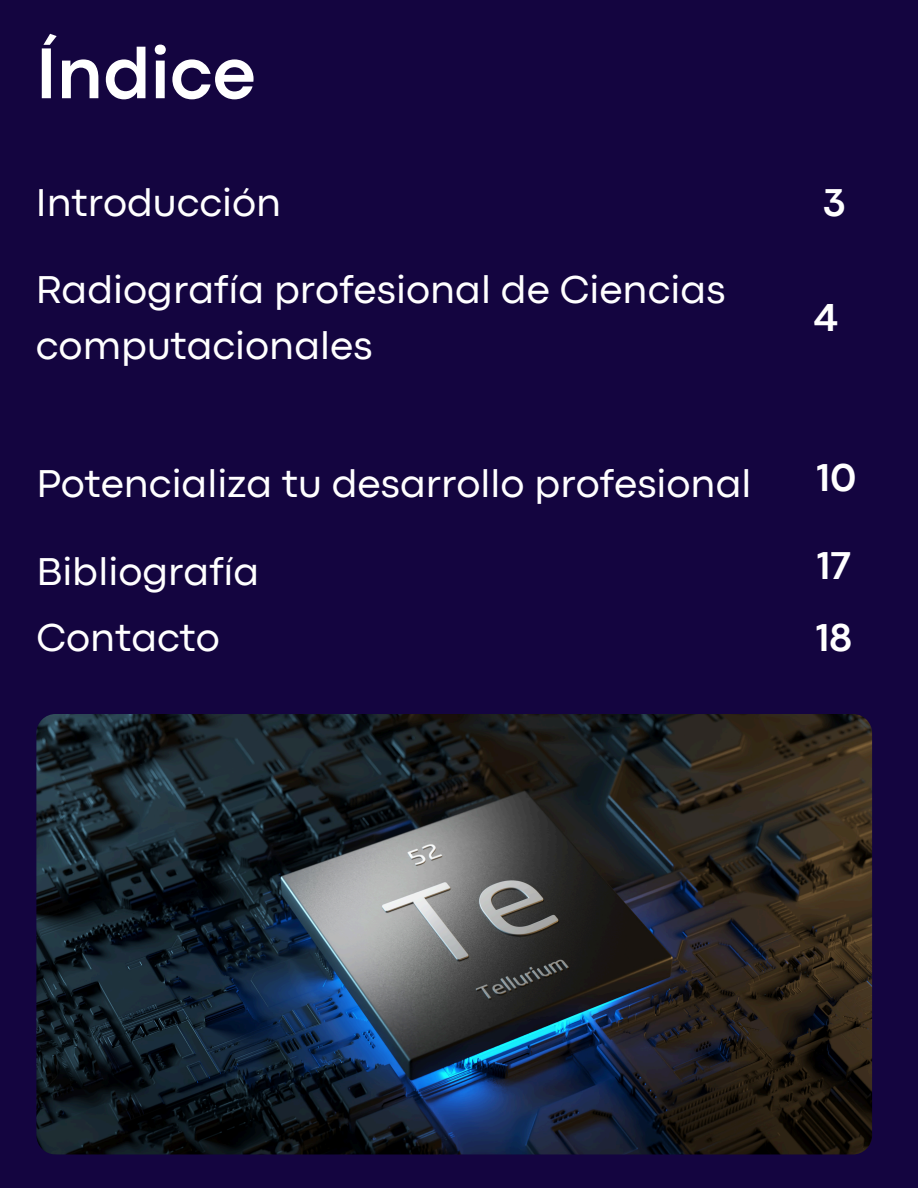
<style>
.page{position:relative;width:918px;height:1188px;background:#140540}
.page>*{position:absolute;margin:0;border:0;box-sizing:border-box;transform-origin:0 0}
.t1{font:700 75px "Codec Pro";color:#fff}
.t2{font:40.5px/56.2px "Codec Pro";color:#fff}
.t3{font:700 40.5px "Codec Pro";color:#fff}
</style>
<div class="page">
<img style="left:36px;top:714px;width:836px;height:440px">
<p class="t1" style="left:36px;top:47px;width:221px">Índice</p>
<p class="t2" style="left:36px;top:177px;width:247px">Introducción</p>
<p class="t2" style="left:36px;top:265px;width:691px">Radiografía profesional de Ciencias computacionales</p>
<p class="t2" style="left:36px;top:459px;width:717px">Potencializa tu desarrollo profesional</p>
<p class="t2" style="left:36px;top:546px;width:224px">Bibliografía</p>
<p class="t2" style="left:36px;top:613px;width:185px">Contacto</p>
<p class="t3" style="left:823px;top:188px;width:24px">3</p>
<p class="t3" style="left:814px;top:304px;width:25px">4</p>
<p class="t3" style="left:817px;top:463px;width:41px">10</p>
<p class="t3" style="left:817px;top:551px;width:36px">17</p>
<p class="t3" style="left:816px;top:623px;width:38px">18</p>
</div>
